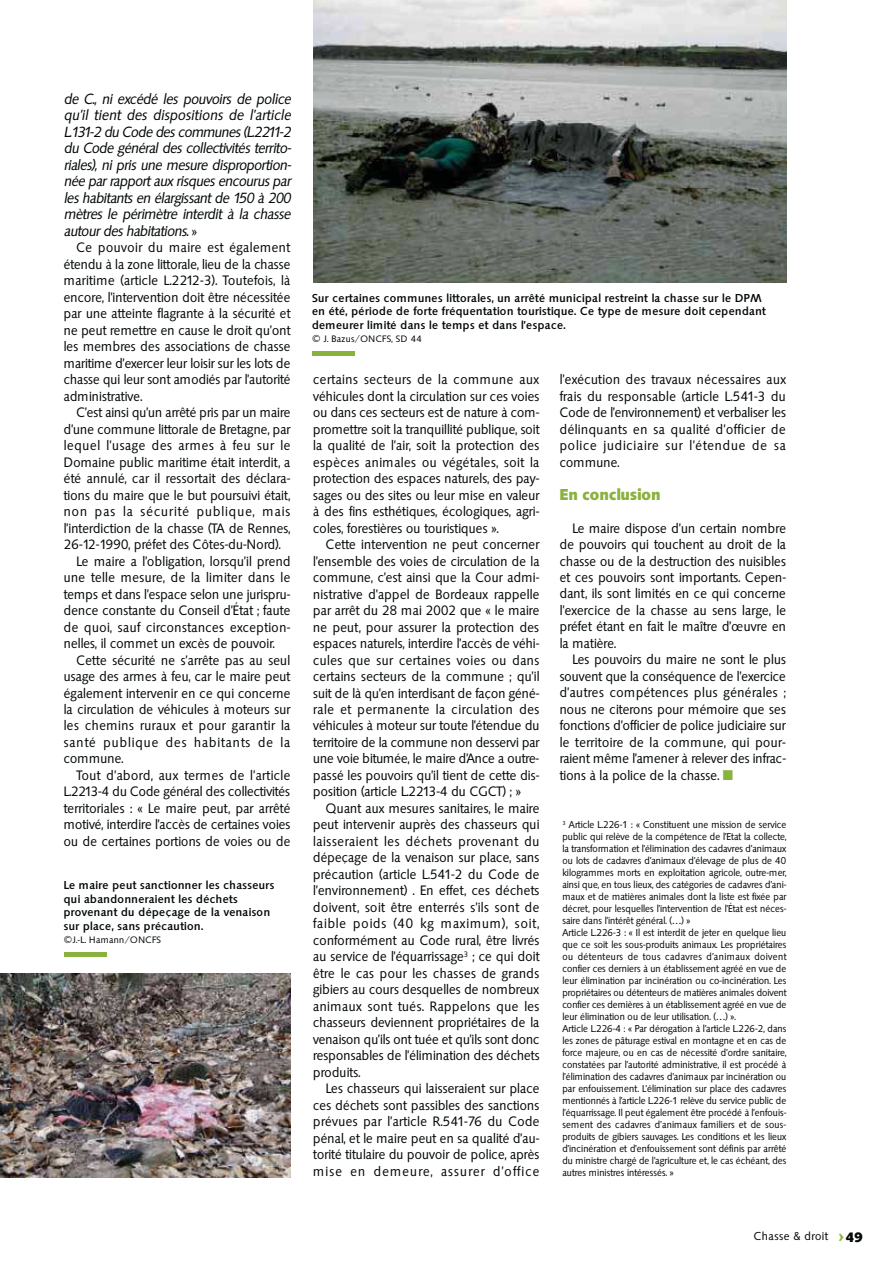
<style>
.page{position:relative;width:893px;height:1263px;background:#fff}
.page>*{position:absolute;margin:0;border:0;box-sizing:border-box;transform-origin:0 0}
.t1{font:700 16.5px "Saxony";letter-spacing:-.02em;color:#8ab23f;scale:.95 1}
.t2{font:14.25px/16.5px "Saxony";letter-spacing:-.02em;color:#040809;text-align:justify;scale:.95 1}
.t3{font:italic 14.25px/16.5px "Saxony";letter-spacing:-.015em;color:#040809;text-align:justify;scale:.95 1}
.t4{font:14.25px "Saxony";color:#040809;scale:.95 1}
.t5{font:14.25px "Saxony";letter-spacing:.005em;color:#040809;scale:.95 1}
.t6{font:14.25px "Saxony";letter-spacing:.04em;color:#040809;scale:.95 1}
.t7{font:14.25px "Saxony";letter-spacing:.015em;color:#040809;scale:.95 1}
.t8{font:500 12px/13.5px "Saxony";color:#040809}
.t9{font:12px "Saxony";color:#040809}
.t10{font:10.5px/12px "Saxony";letter-spacing:-.025em;color:#040809;scale:.95 1}
.t11{font:9.75px "Saxony";color:#040809}
.s1{font-style:normal}
.s2{font-weight:700;font-size:18px;color:#8ab23f}
.s3{font-weight:700;font-size:14.25px}
</style>
<div class="page">
<img style="left:0;top:974px;width:291px;height:204px">
<img style="left:313px;top:0;width:473px;height:282px">
<div style="left:64px;top:952px;width:42px;height:5px;background:#8ab23f"></div>
<hr style="left:312px;top:352px;width:42px;height:4px;background:#8ab23f">
<p class="t3" style="left:64px;top:92px;width:241px">de C., ni excédé les pouvoirs de police qu’il tient des dispositions de l’article L.131-2 du Code des communes (L.2211-2 du Code général des collectivités territo&shy;riales), ni pris une mesure disproportion&shy;née par rapport aux risques encourus par les habitants en élargissant de 150 à 200 mètres le périmètre interdit à la chasse autour des habitations. <span class="s1">»</span></p>
<p class="t2" style="left:64px;top:239px;width:240px;text-indent:13px">Ce pouvoir du maire est également étendu à la zone littorale, lieu de la chasse maritime (article L.2212-3). Toutefois, là encore, l’intervention doit être nécessitée par une atteinte flagrante à la sécurité et ne peut remettre en cause le droit qu’ont les membres des associations de chasse maritime d’exercer leur loisir sur les lots de chasse qui leur sont amodiés par l’autorité administrative.</p>
<p class="t2" style="left:77px;top:404px;width:227px">C’est ainsi qu’un arrêté pris par un maire</p>
<p class="t2" style="left:64px;top:421px;width:240px">d’une commune littorale de Bretagne, par</p>
<p class="t7" style="left:64px;top:438px;width:240px">lequel l’usage des armes à feu sur le</p>
<p class="t2" style="left:64px;top:454px;width:240px">Domaine public maritime était interdit, a</p>
<p class="t2" style="left:64px;top:470px;width:240px">été annulé, car il ressortait des déclara-</p>
<p class="t2" style="left:64px;top:487px;width:240px">tions du maire que le but poursuivi était,</p>
<p class="t6" style="left:64px;top:503px;width:240px">non pas la sécurité publique, mais</p>
<p class="t2" style="left:64px;top:520px;width:240px">l’interdiction de la chasse (TA de Rennes,</p>
<p class="t2" style="left:64px;top:536px;width:230px">26-12-1990, préfet des Côtes-du-Nord).</p>
<p class="t2" style="left:77px;top:553px;width:227px">Le maire a l’obligation, lorsqu’il prend</p>
<p class="t4" style="left:64px;top:569px;width:240px">une telle mesure, de la limiter dans le</p>
<p class="t2" style="left:64px;top:586px;width:240px">temps et dans l’espace selon une jurispru-</p>
<p class="t2" style="left:64px;top:602px;width:240px">dence constante du Conseil d’État ; faute</p>
<p class="t4" style="left:64px;top:619px;width:240px">de quoi, sauf circonstances exception-</p>
<p class="t2" style="left:64px;top:635px;width:224px">nelles, il commet un excès de pouvoir.</p>
<p class="t2" style="left:77px;top:652px;width:227px">Cette sécurité ne s’arrête pas au seul</p>
<p class="t2" style="left:64px;top:668px;width:240px">usage des armes à feu, car le maire peut</p>
<p class="t2" style="left:64px;top:685px;width:240px">également intervenir en ce qui concerne</p>
<p class="t2" style="left:64px;top:701px;width:240px">la circulation de véhicules à moteurs sur</p>
<p class="t5" style="left:64px;top:718px;width:240px">les chemins ruraux et pour garantir la</p>
<p class="t6" style="left:64px;top:734px;width:240px">santé publique des habitants de la</p>
<p class="t2" style="left:64px;top:751px;width:65px">commune.</p>
<p class="t5" style="left:77px;top:767px;width:227px">Tout d’abord, aux termes de l’article</p>
<p class="t2" style="left:64px;top:784px;width:240px">L.2213-4 du Code général des collectivités</p>
<p class="t2" style="left:64px;top:800px;width:240px">territoriales : « Le maire peut, par arrêté</p>
<p class="t2" style="left:64px;top:817px;width:240px">motivé, interdire l’accès de certaines voies</p>
<p class="t2" style="left:64px;top:833px;width:240px">ou de certaines portions de voies ou de</p>
<p class="t8" style="left:64px;top:880px;width:212px">Le maire peut sanctionner les chasseurs qui abandonneraient les déchets provenant du dépeçage de la venaison sur place, sans précaution.</p>
<p class="t11" style="left:64px;top:935px;width:99px">©J.-L. Hamann/ONCFS</p>
<p class="t8" style="left:312px;top:292px;width:455px">Sur certaines communes littorales, un arrêté municipal restreint la chasse sur le DPM en été, période de forte fréquentation touristique. Ce type de mesure doit cependant demeurer limité dans le temps et dans l’espace.</p>
<p class="t11" style="left:312px;top:334px;width:111px">© J. Bazus/ONCFS, SD 44</p>
<p class="t2" style="left:313px;top:371px;width:240px">certains secteurs de la commune aux véhicules dont la circulation sur ces voies ou dans ces secteurs est de nature à com&shy;promettre soit la tranquillité publique, soit la qualité de l’air, soit la protection des espèces animales ou végétales, soit la protection des espaces naturels, des pay&shy;sages ou des sites ou leur mise en valeur à des fins esthétiques, écologiques, agri&shy;coles, forestières ou touristiques ».</p>
<p class="t2" style="left:313px;top:536px;width:240px;text-indent:13px">Cette intervention ne peut concerner l’ensemble des voies de circulation de la commune, c’est ainsi que la Cour admi&shy;nistrative d’appel de Bordeaux rappelle par arrêt du 28 mai 2002 que « le maire ne peut, pour assurer la protection des espaces naturels, interdire l’accès de véhi&shy;cules que sur certaines voies ou dans certains secteurs de la commune ; qu’il suit de là qu’en interdisant de façon géné&shy;rale et permanente la circulation des véhicules à moteur sur toute l’étendue du territoire de la commune non desservi par une voie bitumée, le maire d’Ance a outre&shy;passé les pouvoirs qu’il tient de cette dis&shy;position (article L.2213-4 du CGCT) ; »</p>
<p class="t2" style="left:313px;top:800px;width:240px;text-indent:13px">Quant aux mesures sanitaires, le maire peut intervenir auprès des chasseurs qui laisseraient les déchets provenant du dépeçage de la venaison sur place, sans précaution (article L.541-2 du Code de l’environnement) . En effet, ces déchets doivent, soit être enterrés s’ils sont de faible poids (40 kg maximum), soit, conformément au Code rural, être livrés au service de l’équarrissage<sup>3</sup> ; ce qui doit être le cas pour les chasses de grands gibiers au cours desquelles de nombreux animaux sont tués. Rappelons que les chasseurs deviennent propriétaires de la venaison qu’ils ont tuée et qu’ils sont donc responsables de l’élimination des déchets produits.</p>
<p class="t2" style="left:313px;top:1080px;width:240px;text-indent:13px">Les chasseurs qui laisseraient sur place ces déchets sont passibles des sanctions prévues par l’article R.541-76 du Code pénal, et le maire peut en sa qualité d’au&shy;torité titulaire du pouvoir de police, après mise en demeure, assurer d’office</p>
<p class="t2" style="left:559px;top:371px;width:240px">l’exécution des travaux nécessaires aux frais du responsable (article L.541-3 du Code de l’environnement) et verbaliser les délinquants en sa qualité d’officier de police judiciaire sur l’étendue de sa commune.</p>
<p class="t1" style="left:559px;top:488px;width:108px">En conclusion</p>
<p class="t2" style="left:559px;top:520px;width:240px;text-indent:13px">Le maire dispose d’un certain nombre de pouvoirs qui touchent au droit de la chasse ou de la destruction des nuisibles et ces pouvoirs sont importants. Cepen&shy;dant, ils sont limités en ce qui concerne l’exercice de la chasse au sens large, le préfet étant en fait le maître d’œuvre en la matière.</p>
<p class="t2" style="left:559px;top:652px;width:240px;text-indent:13px">Les pouvoirs du maire ne sont le plus souvent que la conséquence de l’exercice d’autres compétences plus générales ; nous ne citerons pour mémoire que ses fonctions d’officier de police judiciaire sur le territoire de la commune, qui pour&shy;raient même l’amener à relever des infrac&shy;tions à la police de la chasse.</p>
<p class="t10" style="left:562px;top:819px;width:238px"><sup>3</sup> Article L.226-1 : « Constituent une mission de service public qui relève de la compétence de l’Etat la collecte, la transformation et l’élimination des cadavres d’animaux ou lots de cadavres d’animaux d’élevage de plus de 40 kilogrammes morts en exploitation agricole, outre-mer, ainsi que, en tous lieux, des catégories de cadavres d’ani&shy;maux et de matières animales dont la liste est fixée par décret, pour lesquelles l’intervention de l’État est néces&shy;saire dans l’intérêt général. (…) »<br>Article L.226-3 : « Il est interdit de jeter en quelque lieu que ce soit les sous-produits animaux. Les propriétaires ou détenteurs de tous cadavres d’animaux doivent confier ces derniers à un établissement agréé en vue de leur élimination par incinération ou co-incinération. Les propriétaires ou détenteurs de matières animales doivent confier ces dernières à un établissement agréé en vue de leur élimination ou de leur utilisation. (…) ».<br>Article L.226-4 : « Par dérogation à l’article L.226-2, dans les zones de pâturage estival en montagne et en cas de force majeure, ou en cas de nécessité d’ordre sanitaire, constatées par l’autorité administrative, il est procédé à l’élimination des cadavres d’animaux par incinération ou par enfouissement. L’élimination sur place des cadavres mentionnés à l’article L.226-1 relève du service public de l’équarrissage. Il peut également être procédé à l’enfouis&shy;sement des cadavres d’animaux familiers et de sous&shy;produits de gibiers sauvages. Les conditions et les lieux d’incinération et d’enfouissement sont définis par arrêté du ministre chargé de l’agriculture et, le cas échéant, des autres ministres intéressés. »</p>
<p class="t9" style="left:754px;top:1230px;width:111px">Chasse &amp; droit <span class="s2">&gt;</span><span class="s3">49</span></p>
</div>
